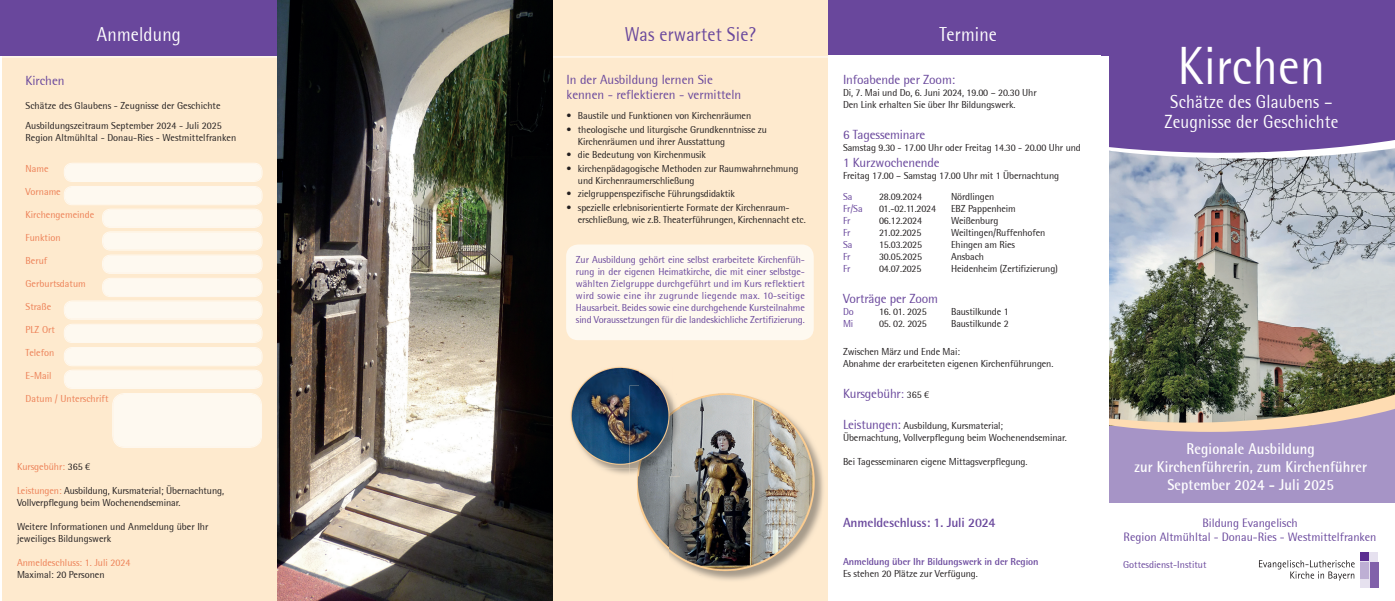
<style>
.page{position:relative;width:1395px;height:601px;background:#fff}
.page>*{position:absolute;margin:0;border:0;box-sizing:border-box;transform-origin:0 0}
.t1{font:52.8px "Rotis Semi Sans";letter-spacing:.01em;color:#fff;scale:.91 1}
.t2{font:19.8px "Rotis Semi Sans";letter-spacing:.01em;color:#fff;scale:.91 1}
.t3{font:19.8px "Rotis Semi Sans";letter-spacing:.01em;color:#69479c;scale:.91 1}
.t4{font:18.7px/20.4px "Rotis Semi Sans";letter-spacing:.01em;color:#fff;text-align:center;scale:.91 1}
.t5{font:700 15.4px/18px "Rotis Semi Sans";letter-spacing:.01em;color:#fff;text-align:center;scale:.91 1}
.t6{font:13px/15.6px "Rotis Semi Sans";letter-spacing:-.01em;color:#69479c}
.t7{font:700 13px "Rotis Semi Sans";letter-spacing:-.01em;color:#69479c}
.t8{font:12px/14.4px "Rotis Semi Sans";color:#69479c;text-align:center}
.t9{font:10px/12px "Rotis Semi Sans";letter-spacing:-.01em;color:#231f20}
.t10{font:10px/12px "Rotis Semi Sans";letter-spacing:-.01em;color:#69479c;text-align:justify}
.t11{font:10px "Rotis Semi Sans";color:#ed8056}
.t12{font:700 10px "Rotis Semi Sans";letter-spacing:-.01em;color:#69479c}
.t13{font:10px "Rotis Semi Sans";letter-spacing:-.03em;color:#231f20}
.s1{font-size:12px}
.s2{font-size:10px;color:#231f20}
.s3{font-size:13px;color:#69479c}
.s4{color:#231f20}
.s5{color:#ed8056}
</style>
<div class="page">
<div style="left:1107px;top:17px;width:288px;height:584px;background:#a694c6"></div>
<img style="left:1108px;top:158px;width:287px;height:229px">
<div style="left:1109px;top:0;width:286px;height:161px;background:#69479c"></div>
<svg style="left:1108px;top:131px;width:287px;height:27px;background:#907ab5"></svg>
<div style="left:1085px;top:503px;width:310px;height:98px;background:#fff"></div>
<div style="left:1360px;top:553px;width:18px;height:35px;background:#e6e1ef"></div>
<div style="left:1370px;top:562px;width:8px;height:26px;background:#8161aa"></div>
<div style="left:1360px;top:562px;width:8px;height:17px;background:#beafd4"></div>
<div style="left:1360px;top:553px;width:8px;height:8px;background:#5b2e91"></div>
<svg style="left:1259px;top:560px;width:95px;height:21px"></svg>
<div style="left:3px;top:17px;width:275px;height:584px;background:#feeace"></div>
<div style="left:0;top:0;width:1162px;height:56px;background:#69479c"></div>
<div style="left:553px;top:0;width:275px;height:601px;background:#feeace"></div>
<hr style="left:0;top:57px;width:1108px;height:1px;background:#fff">
<img style="left:278px;top:0;width:275px;height:601px">
<div style="left:566px;top:244px;width:248px;height:96px;background:#fef9f0;border-radius:12px"></div>
<svg style="left:64px;top:163px;width:198px;height:285px"></svg>
<img style="left:715px;top:393px;width:21px;height:1px">
<img style="left:637px;top:476px;width:31px;height:77px">
<img style="left:668px;top:394px;width:154px;height:184px">
<img style="left:629px;top:469px;width:8px;height:6px">
<img style="left:637px;top:394px;width:43px;height:82px">
<img style="left:571px;top:368px;width:68px;height:101px">
<img style="left:639px;top:370px;width:27px;height:16px">
<img style="left:629px;top:386px;width:43px;height:83px">
<img style="left:637px;top:394px;width:36px;height:75px">
<img style="left:1108px;top:387px;width:287px;height:48px">
<div style="left:1097px;top:56px;width:11px;height:545px;background:#fff"></div>
<h2 class="t3" style="left:625px;top:22px;width:146px">Was erwartet Sie?</h2>
<h2 class="t2" style="left:97px;top:22px;width:94px">Anmeldung</h2>
<h2 class="t2" style="left:939px;top:22px;width:65px">Termine</h2>
<h3 class="t6" style="left:566px;top:72px;width:176px">In der Ausbildung lernen Sie kennen - reflektieren - vermitteln</h3>
<p class="t9" style="left:566px;top:110px;width:186px">• Baustile und Funktionen von Kirchenräumen</p>
<p class="t9" style="left:578px;top:123px;width:191px;text-indent:-11px">• theologische und liturgische Grundkenntnisse zu<br>Kirchenräumen und ihrer Ausstattung</p>
<p class="t9" style="left:566px;top:149px;width:141px">• die Bedeutung von Kirchenmusik</p>
<p class="t9" style="left:578px;top:162px;width:222px;text-indent:-11px">• kirchenpädagogische Methoden zur Raumwahrnehmung und Kirchenraumerschließung</p>
<p class="t9" style="left:566px;top:188px;width:170px">• zielgruppenspezifische Führungsdidaktik</p>
<p class="t9" style="left:578px;top:201px;width:229px;text-indent:-11px">• spezielle erlebnisorientierte Formate der Kirchenraum&shy;erschließung, wie z.B. Theaterführungen, Kirchennacht etc.</p>
<h3 class="t6" style="left:843px;top:72px;width:114px">Infoabende per Zoom:</h3>
<p class="t9" style="left:843px;top:86px;width:195px">Di, 7. Mai und Do, 6. Juni 2024, 19.00 – 20.30 Uhr<br>Den Link erhalten Sie über Ihr Bildungswerk.</p>
<h3 class="t6" style="left:843px;top:127px;width:84px">6 Tagesseminare</h3>
<p class="t9" style="left:843px;top:142px;width:239px">Samstag 9.30 - 17.00 Uhr oder Freitag 14.30 - 20.00 Uhr und</p>
<h3 class="t6" style="left:843px;top:154px;width:98px">1 Kurzwochenende</h3>
<p class="t9" style="left:843px;top:169px;width:218px">Freitag 17.00 – Samstag 17.00 Uhr mit 1 Übernachtung</p>
<p class="t10" style="left:843px;top:190px;width:11px">Sa</p>
<p class="t9" style="left:879px;top:190px;width:45px">28.09.2024</p>
<p class="t9" style="left:951px;top:190px;width:45px">Nördlingen</p>
<p class="t10" style="left:843px;top:202px;width:21px">Fr/Sa</p>
<p class="t13" style="left:879px;top:202px;width:59px">01.-02.11.2024</p>
<p class="t9" style="left:951px;top:202px;width:66px">EBZ Pappenheim</p>
<p class="t10" style="left:843px;top:214px;width:9px">Fr</p>
<p class="t9" style="left:879px;top:214px;width:45px">06.12.2024</p>
<p class="t9" style="left:951px;top:214px;width:49px">Weißenburg</p>
<p class="t10" style="left:843px;top:226px;width:9px">Fr</p>
<p class="t9" style="left:879px;top:226px;width:44px">21.02.2025</p>
<p class="t9" style="left:951px;top:226px;width:96px">Weiltingen/Ruffenhofen</p>
<p class="t10" style="left:843px;top:238px;width:11px">Sa</p>
<p class="t9" style="left:879px;top:238px;width:45px">15.03.2025</p>
<p class="t9" style="left:951px;top:238px;width:65px">Ehingen am Ries</p>
<p class="t10" style="left:843px;top:250px;width:9px">Fr</p>
<p class="t9" style="left:879px;top:250px;width:45px">30.05.2025</p>
<p class="t9" style="left:951px;top:250px;width:34px">Ansbach</p>
<p class="t10" style="left:843px;top:262px;width:9px">Fr</p>
<p class="t9" style="left:879px;top:262px;width:44px">04.07.2025</p>
<p class="t9" style="left:951px;top:262px;width:108px">Heidenheim (Zertifizierung)</p>
<h3 class="t6" style="left:843px;top:291px;width:97px">Vorträge per Zoom</h3>
<p class="t10" style="left:843px;top:305px;width:12px">Do</p>
<p class="t9" style="left:879px;top:305px;width:49px">16. 01. 2025</p>
<p class="t9" style="left:951px;top:305px;width:59px">Baustilkunde 1</p>
<p class="t10" style="left:843px;top:317px;width:12px">Mi</p>
<p class="t9" style="left:879px;top:317px;width:49px">05. 02. 2025</p>
<p class="t9" style="left:951px;top:317px;width:59px">Baustilkunde 2</p>
<p class="t9" style="left:843px;top:345px;width:212px">Zwischen März und Ende Mai:<br>Abnahme der erarbeiteten eigenen Kirchenführungen.</p>
<h3 class="t6" style="left:843px;top:385px;width:88px">Kursgebühr<span class="s1">:</span> <span class="s2">365 €</span></h3>
<p class="t9" style="left:843px;top:419px;width:225px"><span class="s3">Leistungen:</span> Ausbildung, Kursmaterial;<br>Übernachtung, Vollverpflegung beim Wochenendseminar.</p>
<p class="t9" style="left:843px;top:455px;width:186px">Bei Tagesseminaren eigene Mittagsverpflegung.</p>
<h3 class="t6" style="left:26px;top:73px;width:41px">Kirchen</h3>
<p class="t9" style="left:26px;top:95px;width:198px;line-height:20px">Schätze des Glaubens - Zeugnisse der Geschichte<br>Ausbildungszeitraum September 2024 - Juli 2025</p>
<p class="t9" style="left:26px;top:131px;width:212px">Region Altmühltal - Donau-Ries - Westmittelfranken</p>
<p class="t11" style="left:26px;top:163px;width:25px">Name</p>
<p class="t11" style="left:26px;top:186px;width:37px">Vorname</p>
<p class="t11" style="left:26px;top:209px;width:70px">Kirchengemeinde</p>
<p class="t11" style="left:26px;top:232px;width:37px">Funktion</p>
<p class="t11" style="left:26px;top:255px;width:23px">Beruf</p>
<p class="t11" style="left:26px;top:278px;width:62px">Gerburtsdatum</p>
<p class="t11" style="left:26px;top:301px;width:27px">Straße</p>
<p class="t11" style="left:26px;top:324px;width:31px">PLZ Ort</p>
<p class="t11" style="left:26px;top:347px;width:30px">Telefon</p>
<p class="t11" style="left:26px;top:370px;width:28px">E-Mail</p>
<p class="t11" style="left:26px;top:393px;width:84px">Datum / Unterschrift</p>
<p class="t10" style="left:576px;top:254px;width:230px">Zur Ausbildung gehört eine selbst erarbeitete Kirchenfüh&shy;rung in der eigenen Heimatkirche, die mit einer selbstge&shy;wählten Zielgruppe durchgeführt und im Kurs reflektiert wird sowie eine ihr zugrunde liegende max. 10-seitige Hausarbeit. Beides sowie eine durchgehende Kursteilnahme sind Voraussetzungen für die landeskichliche Zertifizierung.</p>
<p class="t11" style="left:17px;top:461px;width:75px">Kursgebühr: <span class="s4">365 €</span></p>
<p class="t9" style="left:17px;top:485px;width:208px"><span class="s5">Leistungen:</span> Ausbildung, Kursmaterial; Übernachtung,<br>Vollverpflegung beim Wochenendseminar.</p>
<p class="t9" style="left:17px;top:521px;width:193px">Weitere Informationen und Anmeldung über Ihr jeweiliges Bildungswerk</p>
<p class="t11" style="left:17px;top:557px;width:115px">Anmeldeschluss: 1. Juli 2024</p>
<p class="t9" style="left:17px;top:569px;width:89px">Maximal: 20 Personen</p>
<h3 class="t7" style="left:843px;top:515px;width:154px">Anmeldeschluss: 1. Juli 2024</h3>
<p class="t12" style="left:843px;top:556px;width:197px">Anmeldung über Ihr Bildungswerk in der Region</p>
<p class="t9" style="left:843px;top:568px;width:136px">Es stehen 20 Plätze zur Verfügung.</p>
<h1 class="t1" style="left:1177px;top:35px;width:163px">Kirchen</h1>
<h3 class="t4" style="left:1164px;top:91px;width:193px">Schätze des Glaubens –<br>Zeugnisse der Geschichte</h3>
<h3 class="t5" style="left:1134px;top:440px;width:257px">Regionale Ausbildung<br>zur Kirchenführerin, zum Kirchenführer<br>September 2024 - Juli 2025</h3>
<p class="t8" style="left:1123px;top:516px;width:254px">Bildung Evangelisch<br>Region Altmühltal - Donau-Ries - Westmittelfranken</p>
<p class="t10" style="left:1123px;top:558px;width:85px">Gottesdienst-Institut</p>
</div>
